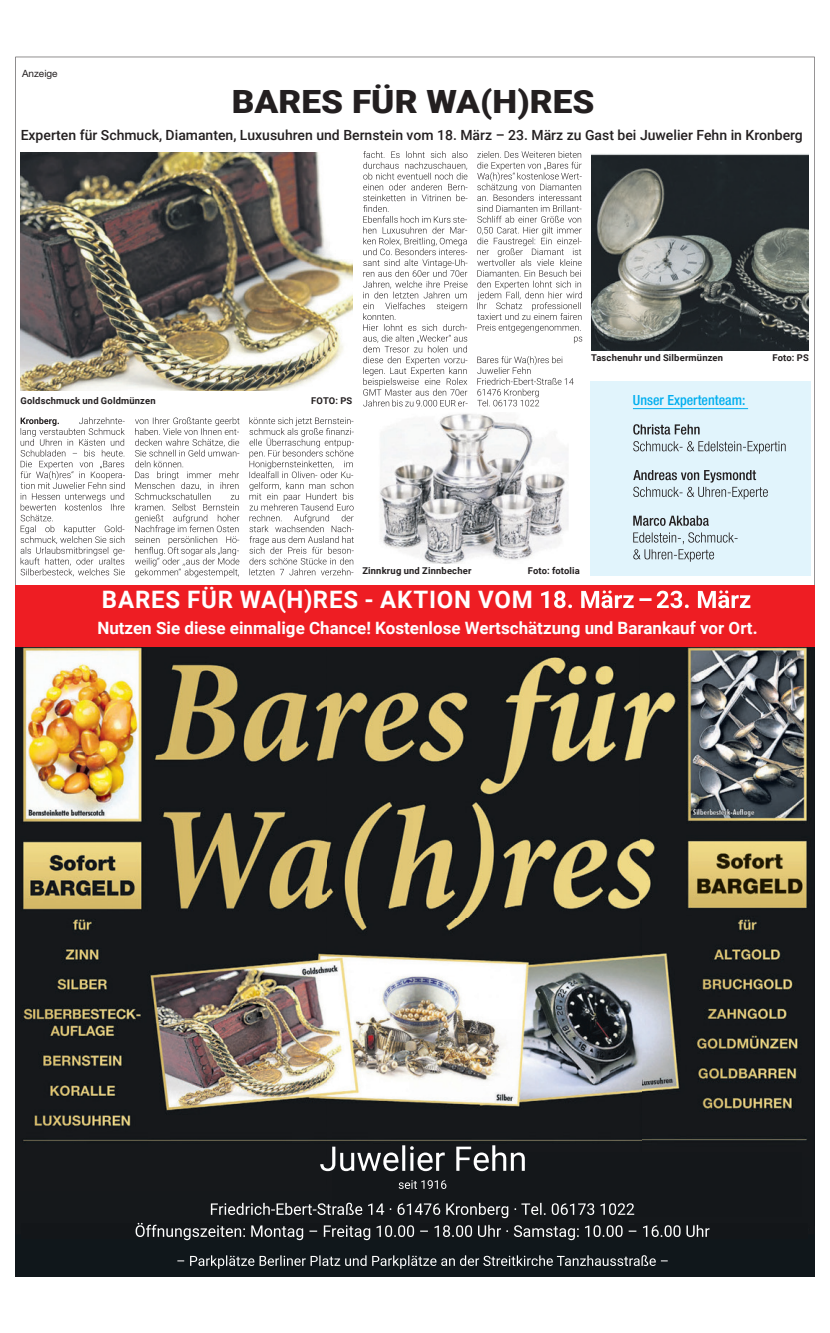
<style>
.page{position:relative;width:830px;height:1333px;background:#fff}
.page>*{position:absolute;margin:0;border:0;box-sizing:border-box;transform-origin:0 0}
.t1{font:900 32px "Roboto";color:#231f20;scale:1.1 1}
.t2{font:900 28.7px "Roboto";color:#231f20;scale:1.17 1}
.t3{font:700 24px "Roboto";letter-spacing:.035em;color:#fff}
.t4{font:700 17px "Roboto";color:#fff}
.t5{font:500 14px "Roboto";color:#231f20}
.t6{font:500 condensed 14px "Helvetica Neue LT Std";color:#00aeef}
.t7{font:12.5px "Roboto";color:#231f20}
.t8{font:10px "Helvetica Neue LT Std";color:#231f20}
.t9{font:700 9.4px "Roboto";letter-spacing:.02em;color:#231f20}
</style>
<div class="page">
<div style="left:15px;top:1225px;width:800px;height:51px;background:#10171b"></div>
<img style="left:15px;top:646px;width:800px;height:579px">
<div style="left:332px;top:1152px;width:469px;height:64px;background:#14171a"></div>
<img style="left:21px;top:152px;width:331px;height:238px">
<img style="left:380px;top:413px;width:189px;height:151px">
<img style="left:591px;top:154px;width:218px;height:196px">
<div style="left:15px;top:585px;width:800px;height:61px;background:#ee1d23"></div>
<div style="left:590px;top:381px;width:220px;height:194px;background:#e1f4fc"></div>
<hr style="left:633px;top:408px;width:115px;height:1px;background:#00aeef">
<svg style="left:633px;top:424px;width:67px;height:10px"></svg>
<svg style="left:633px;top:441px;width:153px;height:12px"></svg>
<svg style="left:633px;top:470px;width:135px;height:29px"></svg>
<svg style="left:633px;top:515px;width:76px;height:11px"></svg>
<svg style="left:633px;top:532px;width:105px;height:29px"></svg>
<svg style="left:21px;top:417px;width:104px;height:159px"></svg>
<svg style="left:135px;top:417px;width:104px;height:160px"></svg>
<svg style="left:250px;top:417px;width:104px;height:158px"></svg>
<svg style="left:363px;top:151px;width:105px;height:255px"></svg>
<svg style="left:477px;top:151px;width:105px;height:192px"></svg>
<svg style="left:477px;top:356px;width:97px;height:50px"></svg>
<svg style="left:541px;top:590px;width:209px;height:18px"></svg>
<div style="left:22px;top:1222px;width:786px;height:16px;background:#131619"></div>
<svg style="left:320px;top:1145px;width:205px;height:26px"></svg>
<svg style="left:399px;top:1180px;width:47px;height:8px"></svg>
<svg style="left:136px;top:1202px;width:574px;height:38px"></svg>
<svg style="left:177px;top:1255px;width:491px;height:13px"></svg>
<p class="t8" style="left:22px;top:67px;width:37px">Anzeige</p>
<h1 class="t1" style="left:232px;top:79px;width:331px">BARES FÜR WA(H)RES</h1>
<h2 class="t2" style="left:238px;top:91px;width:305px">BARES FUR WA(H)RES</h2>
<p class="t5" style="left:21px;top:125px;width:784px">Experten für Schmuck, Diamanten, Luxusuhren und Bernstein vom 18. März – 23. März zu Gast bei Juwelier Fehn in Kronberg</p>
<p class="t7" style="left:21px;top:129px;width:790px">Experten für Schmuck, Diamanten, Luxusuhren und Bernstein vom 20. bis 25. März 2023 zu Gast bei Scheurenbrand &amp; Seiler in Bad Homburg</p>
<p class="t9" style="left:21px;top:393px;width:137px">Goldschmuck und Goldmünzen</p>
<p class="t9" style="left:311px;top:393px;width:43px">FOTO: PS</p>
<p class="t9" style="left:591px;top:351px;width:133px">Taschenuhr und Silbermünzen</p>
<p class="t9" style="left:773px;top:351px;width:38px">Foto: PS</p>
<p class="t6" style="left:633px;top:392px;width:114px">Unser Expertenteam:</p>
<p class="t9" style="left:362px;top:563px;width:111px">Zinnkrug und Zinnbecher</p>
<p class="t9" style="left:528px;top:563px;width:54px">Foto: fotolia</p>
<h3 class="t3" style="left:102px;top:583px;width:432px">BARES FÜR WA(H)RES - AKTION VOM</h3>
<h3 class="t4" style="left:97px;top:616px;width:662px">Nutzen Sie diese einmalige Chance! Kostenlose Wertschätzung und Barankauf vor Ort.</h3>
</div>
